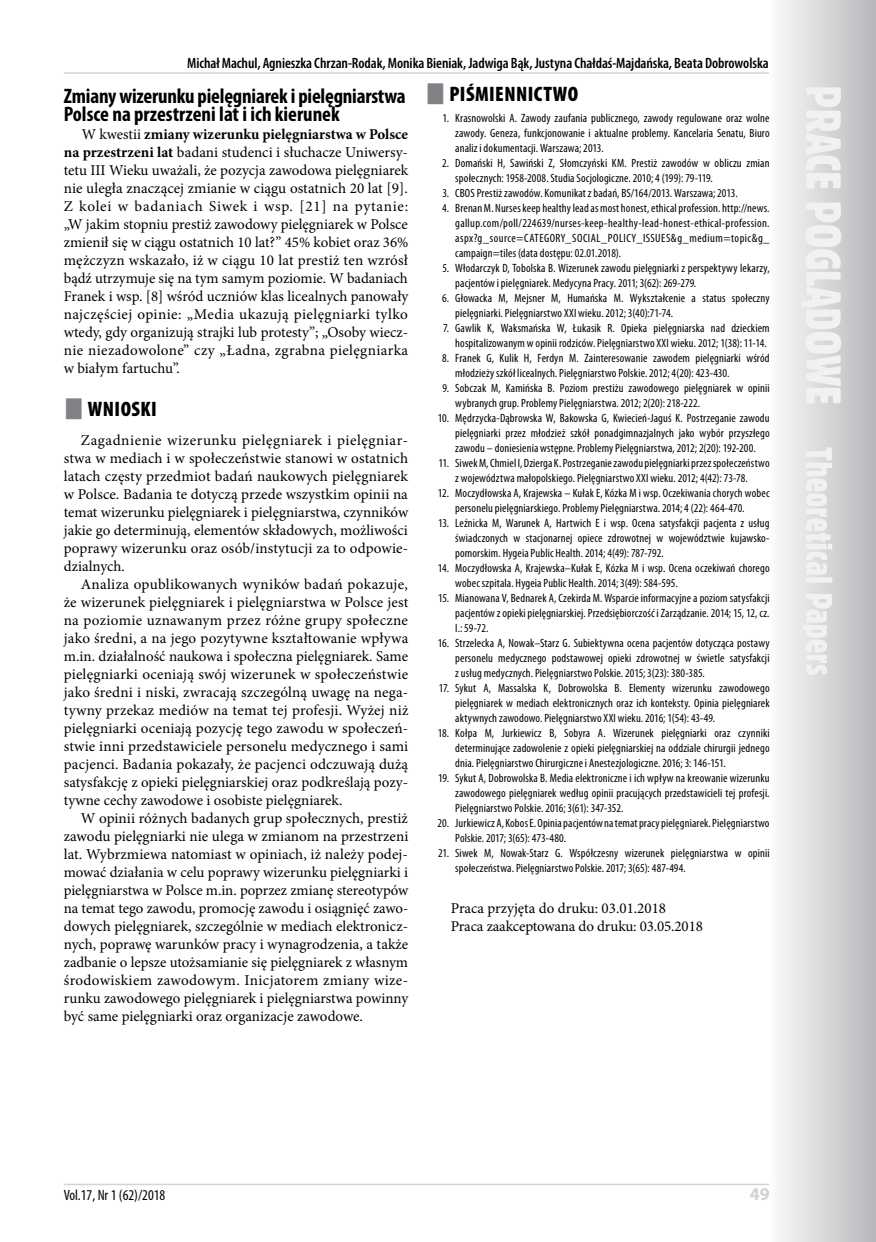
<style>
.page{position:relative;width:876px;height:1242px;background:#fff}
.page>*{position:absolute;margin:0;border:0;box-sizing:border-box;transform-origin:0 0}
.t1{font:700 condensed 21px/18px "Myriad Pro";letter-spacing:-.01em;color:#000}
.t2{font:900 condensed 21px "Myriad Pro";letter-spacing:.02em;color:#000}
.t3{font:700 18px "Myriad Pro";color:#d1d3d4}
.t4{font:15px/18px "Minion Pro";color:#000;text-align:justify}
.t5{font:600 condensed 15px "Myriad Pro";letter-spacing:-.005em;color:#000}
.t6{font:condensed 15px "Myriad Pro";color:#000}
.t7{font:condensed 12px/15px "Myriad Pro";letter-spacing:.01em;color:#000;text-align:justify}
.s1{font-weight:700}
</style>
<div class="page">
<svg style="left:780px;top:0;width:96px;height:1242px;background:#d5d5d7"></svg>
<svg style="left:802px;top:87px;width:39px;height:588px"></svg>
<hr style="left:64px;top:1183px;width:706px;height:2px;background:#d1d3d4">
<hr style="left:64px;top:72px;width:705px;height:2px;background:#d1d3d4">
<p class="t5" style="left:187px;top:54px;width:583px">Michał Machul, Agnieszka Chrzan-Rodak, Monika Bieniak, Jadwiga Bąk, Justyna Chałdaś-Majdańska, Beata Dobrowolska</p>
<h1 class="t1" style="left:64px;top:87px;width:343px">Zmiany wizerunku pielęgniarek i pielęgniarstwa<br>Polsce na przestrzeni lat i ich kierunek</h1>
<p class="t4" style="left:64px;top:125px;width:346px;text-indent:18px">W kwestii <span class="s1">zmiany wizerunku pielęgniarstwa w Polsce na przestrzeni lat</span> badani studenci i słuchacze Uniwersy&shy;tetu III Wieku uważali, że pozycja zawodowa pielęgniarek nie uległa znaczącej zmianie w ciągu ostatnich 20 lat [9].<br>Z kolei w badaniach Siwek i wsp. [21] na pytanie: „W jakim stopniu prestiż zawodowy pielęgniarek w Polsce zmienił się w ciągu ostatnich 10 lat?” 45% kobiet oraz 36% mężczyzn wskazało, iż w ciągu 10 lat prestiż ten wzrósł bądź utrzymuje się na tym samym poziomie. W badaniach Franek i wsp. [8] wśród uczniów klas licealnych panowały najczęściej opinie: „Media ukazują pielęgniarki tylko wtedy, gdy organizują strajki lub protesty”; „Osoby wiecz&shy;nie niezadowolone” czy „Ładna, zgrabna pielęgniarka w białym fartuchu”.</p>
<h1 class="t2" style="left:88px;top:396px;width:61px">WNIOSKI</h1>
<p class="t4" style="left:64px;top:431px;width:346px;text-indent:17px">Zagadnienie wizerunku pielęgniarek i pielęgniar&shy;stwa w mediach i w społeczeństwie stanowi w ostatnich latach częsty przedmiot badań naukowych pielęgniarek w Polsce. Badania te dotyczą przede wszystkim opinii na temat wizerunku pielęgniarek i pielęgniarstwa, czynników jakie go determinują, elementów składowych, możliwości poprawy wizerunku oraz osób/instytucji za to odpowie&shy;dzialnych.</p>
<p class="t4" style="left:64px;top:575px;width:346px;text-indent:17px">Analiza opublikowanych wyników badań pokazuje, że wizerunek pielęgniarek i pielęgniarstwa w Polsce jest na poziomie uznawanym przez różne grupy społeczne jako średni, a na jego pozytywne kształtowanie wpływa m.in. działalność naukowa i społeczna pielęgniarek. Same pielęgniarki oceniają swój wizerunek w społeczeństwie jako średni i niski, zwracają szczególną uwagę na nega&shy;tywny przekaz mediów na temat tej profesji. Wyżej niż pielęgniarki oceniają pozycję tego zawodu w społeczeń&shy;stwie inni przedstawiciele personelu medycznego i sami pacjenci. Badania pokazały, że pacjenci odczuwają dużą satysfakcję z opieki pielęgniarskiej oraz podkreślają pozy&shy;tywne cechy zawodowe i osobiste pielęgniarek.</p>
<p class="t4" style="left:64px;top:809px;width:346px;text-indent:17px">W opinii różnych badanych grup społecznych, prestiż zawodu pielęgniarki nie ulega w zmianom na przestrzeni lat. Wybrzmiewa natomiast w opiniach, iż należy podej&shy;mować działania w celu poprawy wizerunku pielęgniarki i pielęgniarstwa w Polsce m.in. poprzez zmianę stereotypów na temat tego zawodu, promocję zawodu i osiągnięć zawo&shy;dowych pielęgniarek, szczególnie w mediach elektronicz&shy;nych, poprawę warunków pracy i wynagrodzenia, a także zadbanie o lepsze utożsamianie się pielęgniarek z własnym środowiskiem zawodowym. Inicjatorem zmiany wize&shy;runku zawodowego pielęgniarek i pielęgniarstwa powinny być same pielęgniarki oraz organizacje zawodowe.</p>
<h1 class="t2" style="left:449px;top:80px;width:21px">PIŚMIENNICT</h1>
<h1 class="t2" style="left:553px;top:80px;width:26px">WO</h1>
<p class="t7" style="left:455px;top:110px;width:316px;text-indent:-13px">1. Krasnowolski A. Zawody zaufania publicznego, zawody regulowane oraz wolne zawody. Geneza, funkcjonowanie i aktualne problemy. Kancelaria Senatu, Biuro analiz i dokumentacji. Warszawa; 2013.</p>
<p class="t7" style="left:455px;top:155px;width:316px;text-indent:-13px">2. Domański H, Sawiński Z, Słomczyński KM. Prestiż zawodów w obliczu zmian społecznych: 1958-2008. Studia Socjologiczne. 2010; 4 (199): 79-119.</p>
<p class="t7" style="left:442px;top:185px;width:297px">3. CBOS Prestiż zawodów. Komunikat z badań, BS/164/2013. Warszawa; 2013.</p>
<p class="t7" style="left:455px;top:200px;width:316px;text-indent:-13px">4. Brenan M. Nurses keep healthy lead as most honest, ethical profession. http://news. gallup.com/poll/224639/nurses-keep-healthy-lead-honest-ethical-profession. aspx?g_source=CATEGORY_SOCIAL_POLICY_ISSUES&amp;g_medium=topic&amp;g_ campaign=tiles (data dostępu: 02.01.2018).</p>
<p class="t7" style="left:455px;top:260px;width:316px;text-indent:-13px">5. Włodarczyk D, Tobolska B. Wizerunek zawodu pielęgniarki z perspektywy lekarzy, pacjentów i pielęgniarek. Medycyna Pracy. 2011; 3(62): 269-279.</p>
<p class="t7" style="left:455px;top:290px;width:316px;text-indent:-13px">6. Głowacka M, Mejsner M, Humańska M. Wykształcenie a status społeczny pielęgniarki. Pielęgniarstwo XXI wieku. 2012; 3(40):71-74.</p>
<p class="t7" style="left:443px;top:320px;width:328px;text-align:right">7. Gawlik K, Waksmańska W, Łukasik R. Opieka pielęgniarska nad dzieckiem hospitalizowanym w opinii rodziców. Pielęgniarstwo XXI wieku. 2012; 1(38): 11-14.</p>
<p class="t7" style="left:455px;top:350px;width:316px;text-indent:-13px">8. Franek G, Kulik H, Ferdyn M. Zainteresowanie zawodem pielęgniarki wśród młodzieży szkół licealnych. Pielęgniarstwo Polskie. 2012; 4(20): 423-430.</p>
<p class="t7" style="left:455px;top:380px;width:316px;text-indent:-13px">9. Sobczak M, Kamińska B. Poziom prestiżu zawodowego pielęgniarek w opinii wybranych grup. Problemy Pielęgniarstwa. 2012; 2(20): 218-222.</p>
<p class="t7" style="left:455px;top:410px;width:316px;text-indent:-17px">10. Mędrzycka-Dąbrowska W, Bakowska G, Kwiecień-Jaguś K. Postrzeganie zawodu pielęgniarki przez młodzież szkół ponadgimnazjalnych jako wybór przyszłego zawodu – doniesienia wstępne. Problemy Pielęgniarstwa, 2012; 2(20): 192-200.</p>
<p class="t7" style="left:438px;top:455px;width:333px;text-align:center">11. Siwek M, Chmiel I, Dzierga K. Postrzeganie zawodu pielęgniarki przez społeczeństwo z województwa małopolskiego. Pielęgniarstwo XXI wieku. 2012; 4(42): 73-78.</p>
<p class="t7" style="left:455px;top:485px;width:316px;text-indent:-17px">12. Moczydłowska A, Krajewska – Kułak E, Kózka M i wsp. Oczekiwania chorych wobec personelu pielęgniarskiego. Problemy Pielęgniarstwa. 2014; 4 (22): 464-470.</p>
<p class="t7" style="left:455px;top:515px;width:316px;text-indent:-17px">13. Leźnicka M, Warunek A, Hartwich E i wsp. Ocena satysfakcji pacjenta z usług świadczonych w stacjonarnej opiece zdrowotnej w województwie kujawsko&shy;pomorskim. Hygeia Public Health. 2014; 4(49): 787-792.</p>
<p class="t7" style="left:455px;top:560px;width:316px;text-indent:-17px">14. Moczydłowska A, Krajewska–Kułak E, Kózka M i wsp. Ocena oczekiwań chorego wobec szpitala. Hygeia Public Health. 2014; 3(49): 584-595.</p>
<p class="t7" style="left:455px;top:590px;width:316px;text-indent:-17px">15. Mianowana V, Bednarek A, Czekirda M. Wsparcie informacyjne a poziom satysfakcji pacjentów z opieki pielęgniarskiej. Przedsiębiorczość i Zarządzanie. 2014; 15, 12, cz.<br>I.: 59-72.</p>
<p class="t7" style="left:455px;top:635px;width:316px;text-indent:-17px">16. Strzelecka A, Nowak–Starz G. Subiektywna ocena pacjentów dotycząca postawy personelu medycznego podstawowej opieki zdrowotnej w świetle satysfakcji z usług medycznych. Pielęgniarstwo Polskie. 2015; 3(23): 380-385.</p>
<p class="t7" style="left:455px;top:680px;width:316px;text-indent:-16px">17. Sykut A, Massalska K, Dobrowolska B. Elementy wizerunku zawodowego pielęgniarek w mediach elektronicznych oraz ich konteksty. Opinia pielęgniarek aktywnych zawodowo. Pielęgniarstwo XXI wieku. 2016; 1(54): 43-49.</p>
<p class="t7" style="left:455px;top:725px;width:316px;text-indent:-17px">18. Kołpa M, Jurkiewicz B, Sobyra A. Wizerunek pielęgniarki oraz czynniki determinujące zadowolenie z opieki pielęgniarskiej na oddziale chirurgii jednego dnia. Pielęgniarstwo Chirurgiczne i Anestezjologiczne. 2016; 3: 146-151.</p>
<p class="t7" style="left:455px;top:770px;width:316px;text-indent:-17px">19. Sykut A, Dobrowolska B. Media elektroniczne i ich wpływ na kreowanie wizerunku zawodowego pielęgniarek według opinii pracujących przedstawicieli tej profesji.<br>Pielęgniarstwo Polskie. 2016; 3(61): 347-352.</p>
<p class="t7" style="left:455px;top:815px;width:316px;text-indent:-18px">20. Jurkiewicz A, Kobos E. Opinia pacjentów na temat pracy pielęgniarek. Pielęgniarstwo<br>Polskie. 2017; 3(65): 473-480.</p>
<p class="t7" style="left:455px;top:845px;width:316px;text-indent:-17px">21. Siwek M, Nowak-Starz G. Współczesny wizerunek pielęgniarstwa w opinii społeczeństwa. Pielęgniarstwo Polskie. 2017; 3(65): 487-494.</p>
<p class="t4" style="left:451px;top:899px;width:254px">Praca przyjęta do druku: 03.01.2018<br>Praca zaakceptowana do druku: 03.05.2018</p>
<p class="t6" style="left:64px;top:1186px;width:103px">Vol.17, Nr 1 (62)/2018</p>
<h2 class="t3" style="left:750px;top:1182px;width:21px">49</h2>
</div>
